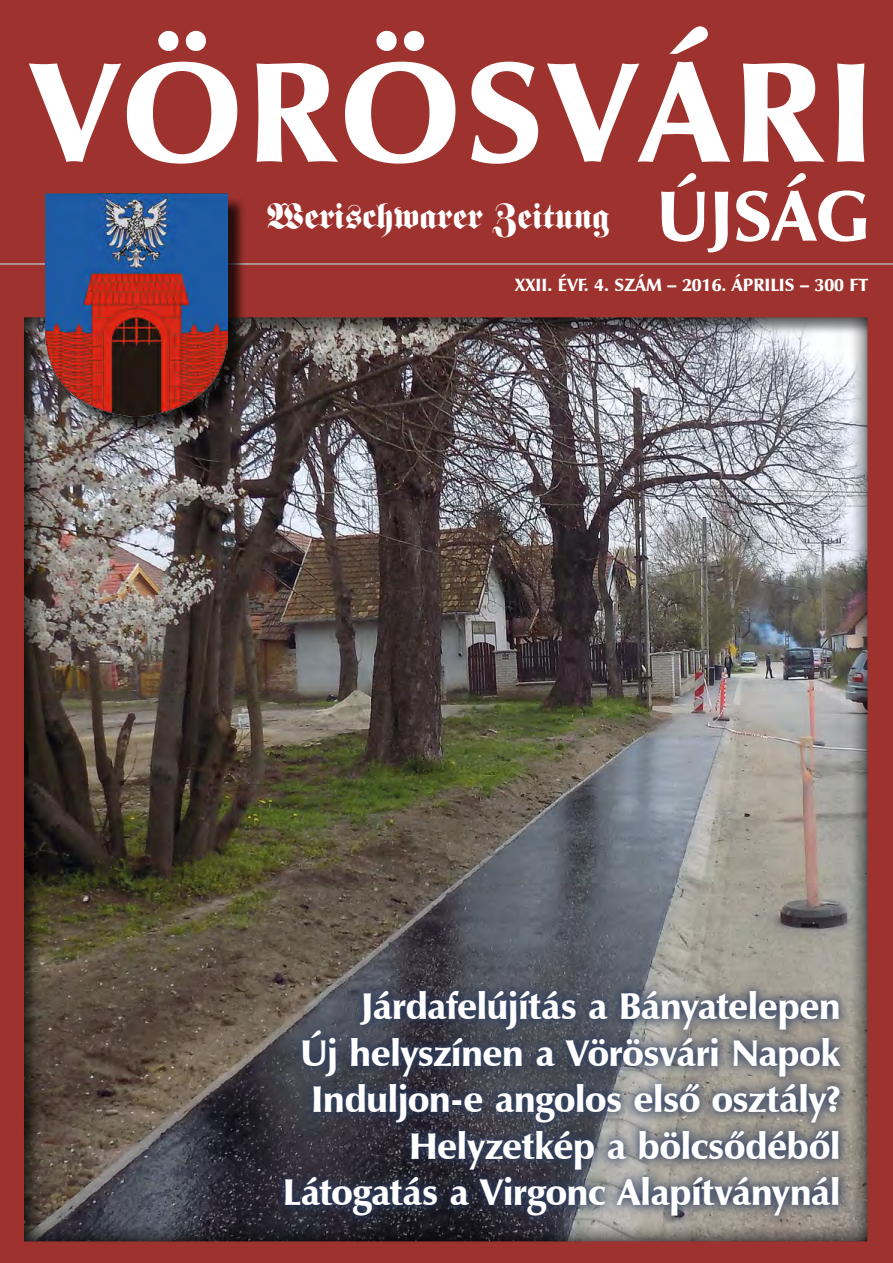
<style>
.page{position:relative;width:893px;height:1263px;background:#fff}
.page>*{position:absolute;margin:0;border:0;box-sizing:border-box;transform-origin:0 0}
.t1{font:144px "H Zapf Humanist 601 Ultra BT";letter-spacing:.035em;color:#fff}
.t2{font:37.5px/46.5px "H Zapf Humanist 601 Ultra BT";letter-spacing:-.015em;color:#fff;text-align:right}
.t3{font:36px "H Frankenstein";color:#fff}
.t4{font:18px "H Zapf Humanist 601 Ultra BT";color:#fff}
.s1{font-family:"H Zapf Humanist 601 Ultra BT";font-size:72px}
</style>
<div class="page">
<img style="left:0;top:315px;width:893px;height:948px">
<div style="left:0;top:0;width:893px;height:315px;background:#9d322e"></div>
<hr style="left:0;top:263px;width:893px;height:2px;background:#b3b2b2">
<div style="left:48px;top:196px;width:198px;height:239px;background:#000;opacity:.75"></div>
<img style="left:46px;top:193px;width:181px;height:224px">
<h1 class="t1" style="left:31px;top:23px;width:845px">VÖRÖSVÁRI</h1>
<p class="t3" style="left:267px;top:196px;width:604px">Werischwarer Zeitung <span class="s1">ÚJSÁG</span></p>
<p class="t4" style="left:515px;top:273px;width:355px">XXII. ÉVF. 4. SZÁM – 2016. ÁPRILIS – 300 FT</p>
<p class="t2" style="left:283px;top:983px;width:560px">Járdafelújítás a Bányatelepen<br>Új helyszínen a Vörösvári Napok<br>Induljon-e angolos első osztály?<br>Helyzetkép a bölcsődéből<br>Látogatás a Virgonc Alapítványnál</p>
</div>
